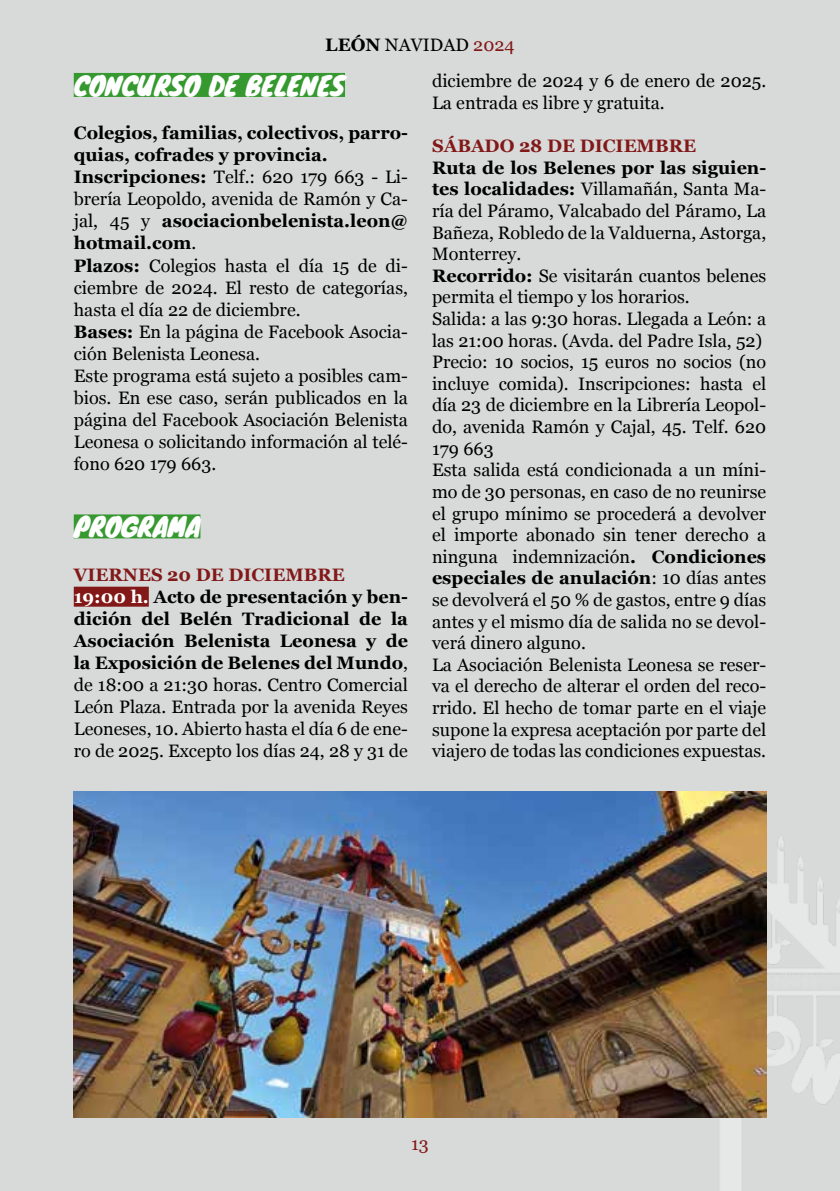
<style>
.page{position:relative;width:840px;height:1191px;background:#fff}
.page>*{position:absolute;margin:0;border:0;box-sizing:border-box;transform-origin:0 0}
.t1{font:26px "Knewave";color:#fff}
.t2{font:18px/21.6px "Georgia";color:#000}
.t3{font:700 18px "Georgia";color:#821818}
.t4{font:18px "Georgia";color:#821818}
.s1{font-weight:700}
.s2{color:#821818}
.s3{font-weight:700;color:#821818}
.s4{font-weight:700;color:#fff}
</style>
<div class="page">
<div style="left:0;top:0;width:839px;height:1191px;background:#d8dada"></div>
<img style="left:571px;top:791px;width:268px;height:400px">
<div style="left:74px;top:73px;width:271px;height:24px;background:#369930"></div>
<div style="left:74px;top:514px;width:126px;height:24px;background:#369930"></div>
<div style="left:74px;top:586px;width:75px;height:20px;background:#821818"></div>
<img style="left:74px;top:791px;width:691px;height:326px">
<p class="t2" style="left:325px;top:33px;width:191px"><span class="s1">LEÓN</span> NAVIDAD <span class="s2">2024</span></p>
<h1 class="t1" style="left:74px;top:65px;width:272px">CONCURSO DE BELENES</h1>
<p class="t2" style="left:74px;top:121px;width:335px"><span class="s1">Colegios, familias, colectivos, parro&shy;quias, cofrades y provincia.<br>Inscripciones:</span> Telf.: 620 179 663 - Li&shy;brería Leopoldo, avenida de Ramón y Ca&shy;jal, 45 y <span class="s1">asociacionbelenista.leon@ hotmail.com</span>.<br><span class="s1">Plazos:</span> Colegios hasta el día 15 de di&shy;ciembre de 2024. El resto de categorías, hasta el día 22 de diciembre.<br><span class="s1">Bases:</span> En la página de Facebook Asocia&shy;ción Belenista Leonesa.<br>Este programa está sujeto a posibles cam&shy;bios. En ese caso, serán publicados en la página del Facebook Asociación Belenista Leonesa o solicitando información al telé&shy;fono 620 179 663.</p>
<h1 class="t1" style="left:74px;top:506px;width:128px">PROGRAMA</h1>
<p class="t2" style="left:74px;top:562px;width:335px"><span class="s3">VIERNES 20 DE DICIEMBRE<br></span><span class="s4">19:00 h.</span> <span class="s1">Acto de presentación y ben&shy;dición del Belén Tradicional de la Asociación Belenista Leonesa y de la Exposición de Belenes del Mundo</span>, de 18:00 a 21:30 horas. Centro Comercial León Plaza. Entrada por la avenida Reyes Leoneses, 10. Abierto hasta el día 6 de ene&shy;ro de 2025. Excepto los días 24, 28 y 31 de</p>
<p class="t2" style="left:432px;top:70px;width:335px">diciembre de 2024 y 6 de enero de 2025.<br>La entrada es libre y gratuita.</p>
<p class="t3" style="left:432px;top:132px;width:265px">SÁBADO 28 DE DICIEMBRE</p>
<p class="t2" style="left:432px;top:156px;width:335px"><span class="s1">Ruta de los Belenes por las siguien&shy;tes localidades:</span> Villamañán, Santa Ma&shy;ría del Páramo, Valcabado del Páramo, La Bañeza, Robledo de la Valduerna, Astorga, Monterrey.<br><span class="s1">Recorrido:</span> Se visitarán cuantos belenes permita el tiempo y los horarios.<br>Salida: a las 9:30 horas. Llegada a León: a las 21:00 horas. (Avda. del Padre Isla, 52)<br>Precio: 10 socios, 15 euros no socios (no incluye comida). Inscripciones: hasta el día 23 de diciembre en la Librería Leopol&shy;do, avenida Ramón y Cajal, 45. Telf. 620<br>179 663<br>Esta salida está condicionada a un míni&shy;mo de 30 personas, en caso de no reunirse el grupo mínimo se procederá a devolver el importe abonado sin tener derecho a ninguna indemnización<span class="s1">. Condiciones especiales de anulación</span>: 10 días antes se devolverá el 50 % de gastos, entre 9 días antes y el mismo día de salida no se devol&shy;verá dinero alguno.<br>La Asociación Belenista Leonesa se reser&shy;va el derecho de alterar el orden del reco&shy;rrido. El hecho de tomar parte en el viaje supone la expresa aceptación por parte del viajero de todas las condiciones expuestas.</p>
<p class="t4" style="left:411px;top:1130px;width:19px">13</p>
</div>
